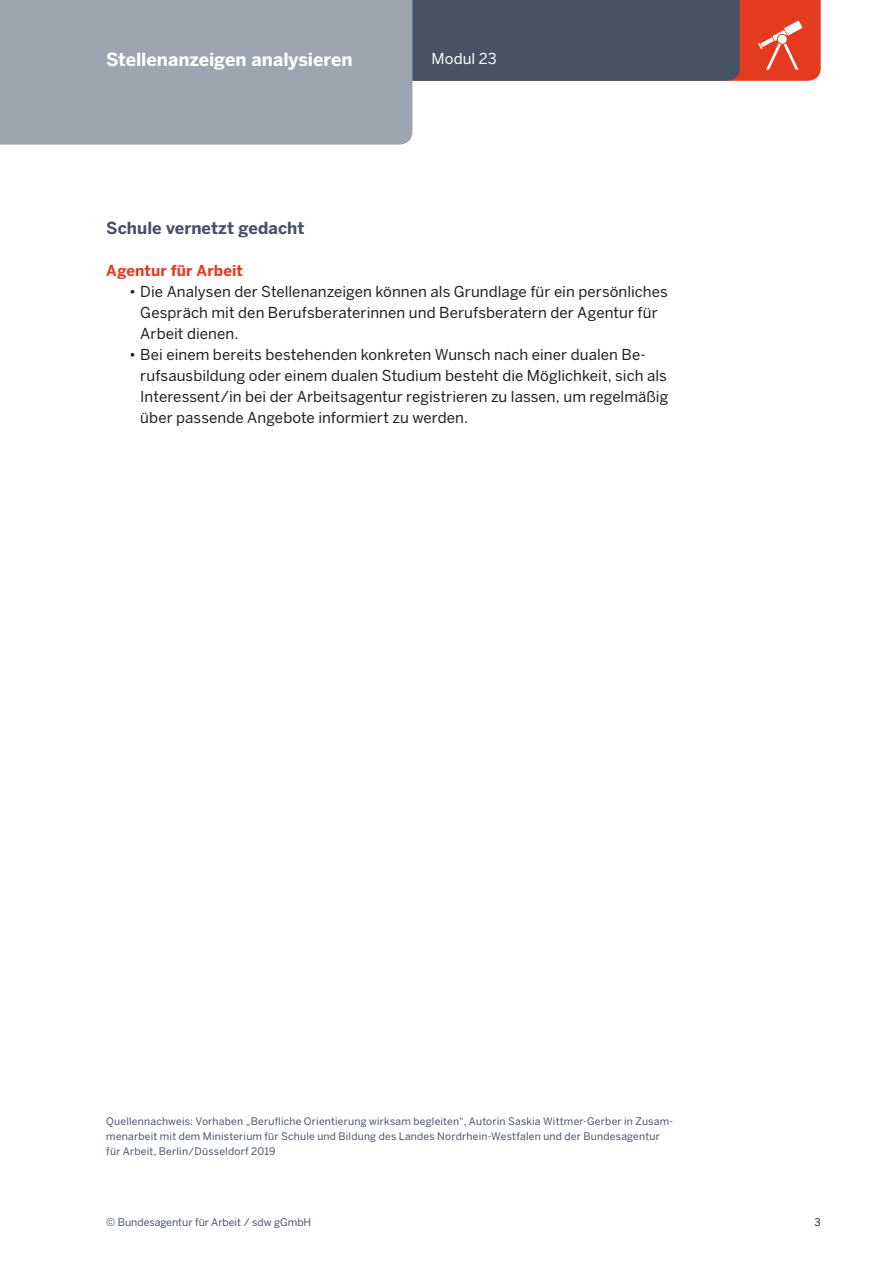
<style>
.page{position:relative;width:893px;height:1263px;background:#fff}
.page>*{position:absolute;margin:0;border:0;box-sizing:border-box;transform-origin:0 0}
.t1{font:700 18px "Benton Sans";letter-spacing:-.005em;color:#fff}
.t2{font:700 16.5px "Benton Sans";color:#495265}
.t3{font:15px/21px "Benton Sans";letter-spacing:.005em;color:#231f20}
.t4{font:700 15px "Benton Sans";letter-spacing:.005em;color:#e43b20}
.t5{font:15px "Benton Sans";letter-spacing:.005em;color:#fff}
.t6{font:10.5px "Benton Sans";color:#495265}
.t7{font:10.5px "Benton Sans";color:#231f20}
.t8{font:10.35px/15px "Benton Sans";letter-spacing:.02em;color:#495265}
</style>
<div class="page">
<div style="left:740px;top:0;width:81px;height:81px;background:#e43b20"></div>
<div style="left:412px;top:0;width:328px;height:81px;background:#495265"></div>
<div style="left:0;top:0;width:412px;height:145px;background:#9ea5b0"></div>
<svg style="left:758px;top:21px;width:44px;height:49px"></svg>
<p class="t1" style="left:106px;top:49px;width:248px">Stellenanzeigen analysieren</p>
<p class="t5" style="left:432px;top:50px;width:67px">Modul 23</p>
<p class="t2" style="left:106px;top:217px;width:200px">Schule vernetzt gedacht</p>
<p class="t4" style="left:106px;top:261px;width:138px">Agentur für Arbeit</p>
<p class="t3" style="left:140px;top:281px;width:529px;text-indent:-11px">• Die Analysen der Stellenanzeigen können als Grundlage für ein persönliches<br>Gespräch mit den Berufsberaterinnen und Berufsberatern der Agentur für<br>Arbeit dienen.</p>
<p class="t3" style="left:140px;top:344px;width:529px;text-indent:-11px">• Bei einem bereits bestehenden konkreten Wunsch nach einer dualen Be&shy;rufsausbildung oder einem dualen Studium besteht die Möglichkeit, sich als Interessent/in bei der Arbeitsagentur registrieren zu lassen, um regelmäßig über passende Angebote informiert zu werden.</p>
<p class="t8" style="left:106px;top:1113px;width:568px">Quellennachweis: Vorhaben „Berufliche Orientierung wirksam begleiten“, Autorin Saskia Wittmer-Gerber in Zusam&shy;menarbeit mit dem Ministerium für Schule und Bildung des Landes Nordrhein-Westfalen und der Bundesagentur für Arbeit, Berlin/Düsseldorf 2019</p>
<p class="t6" style="left:106px;top:1216px;width:207px">© Bundesagentur für Arbeit / sdw gGmbH</p>
<p class="t7" style="left:814px;top:1216px;width:8px">3</p>
</div>
